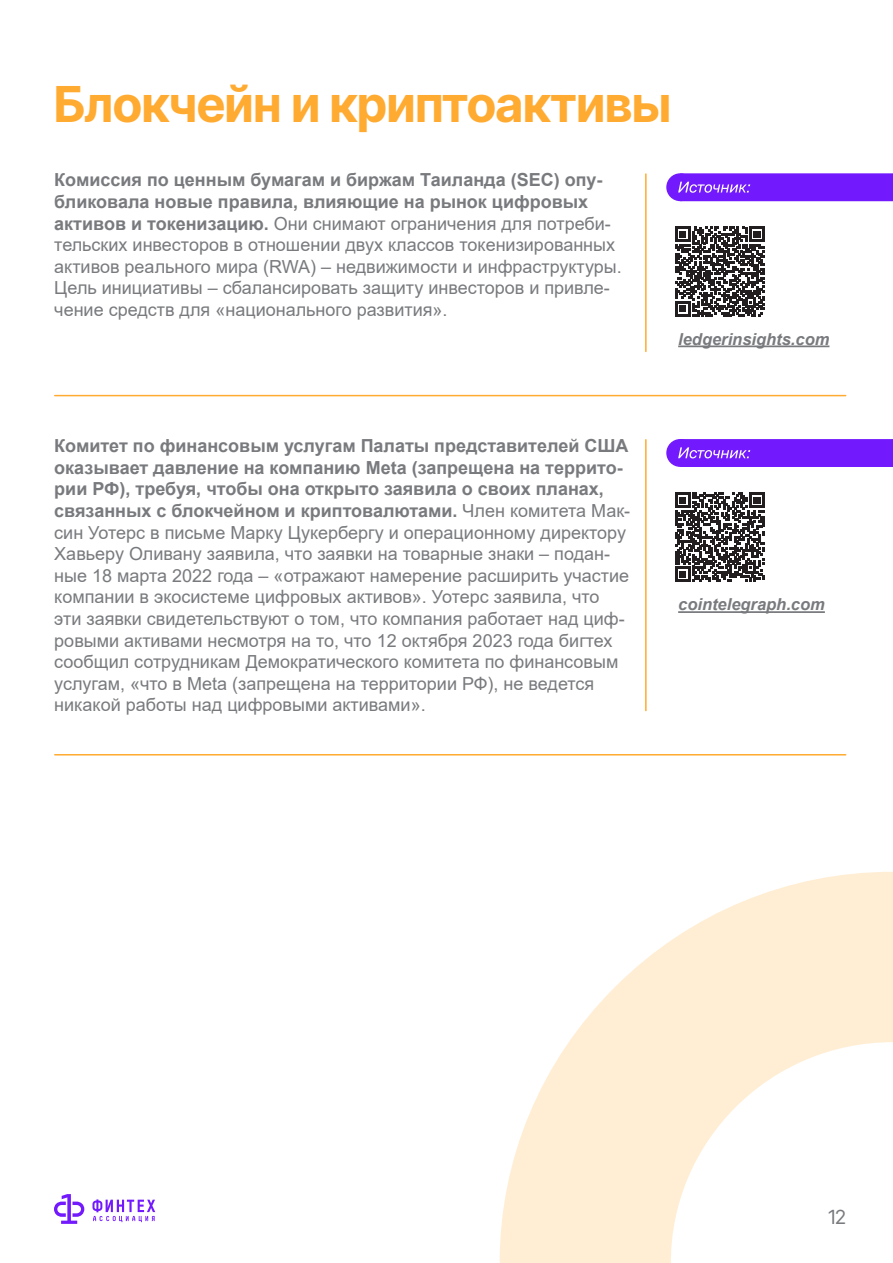
<style>
.page{position:relative;width:893px;height:1263px;background:#fff}
.page>*{position:absolute;margin:0;border:0;box-sizing:border-box;transform-origin:0 0}
.t1{font:700 49.5px "Inter Tight";color:#ffab31}
.t2{font:19.5px "Inter Tight";color:#787a7d}
.t3{font:18px/21.6px "Arial";color:#787a7d}
.t4{font:italic 700 16.5px "Arial";color:#787a7d}
.s1{font-weight:700}
</style>
<div class="page">
<svg style="left:92px;top:1199px;width:63px;height:23px"></svg>
<svg style="left:54px;top:1194px;width:30px;height:30px"></svg>
<div style="left:681px;top:174px;width:211px;height:26px;background:#7319fd"></div>
<div style="left:680px;top:173px;width:213px;height:28px;border:2px solid #7319fd"></div>
<div style="left:667px;top:174px;width:26px;height:26px;background:#7319fd;border-radius:50%"></div>
<div style="left:666px;top:173px;width:28px;height:28px;border:2px solid #7319fd;border-radius:50%"></div>
<svg style="left:678px;top:182px;width:72px;height:11px"></svg>
<div style="left:681px;top:440px;width:211px;height:26px;background:#7319fd"></div>
<div style="left:680px;top:439px;width:213px;height:28px;border:2px solid #7319fd"></div>
<div style="left:667px;top:440px;width:26px;height:26px;background:#7319fd;border-radius:50%"></div>
<div style="left:666px;top:439px;width:28px;height:28px;border:2px solid #7319fd;border-radius:50%"></div>
<svg style="left:678px;top:447px;width:72px;height:11px"></svg>
<hr style="left:678px;top:345px;width:151px;height:2px;background:#787a7d">
<hr style="left:678px;top:611px;width:147px;height:2px;background:#787a7d">
<svg style="left:675px;top:227px;width:90px;height:89px"></svg>
<svg style="left:675px;top:492px;width:90px;height:90px"></svg>
<hr style="left:645px;top:174px;width:2px;height:177px;background:#ffab31">
<hr style="left:645px;top:440px;width:2px;height:271px;background:#ffab31">
<hr style="left:55px;top:395px;width:791px;height:1px;background:#ffab31">
<hr style="left:55px;top:754px;width:791px;height:1px;background:#ffab31">
<svg style="left:500px;top:872px;width:393px;height:391px;fill:#ffeed4"></svg>
<h1 class="t1" style="left:54px;top:68px;width:619px">Блокчейн и криптоактивы</h1>
<p class="t3" style="left:54px;top:169px;width:569px"><span class="s1">Комиссия по ценным бумагам и биржам Таиланда (SEC) опу&shy;бликовала новые правила, влияющие на рынок цифровых активов и токенизацию.</span> Они снимают ограничения для потреби&shy;тельских инвесторов в отношении двух классов токенизированных активов реального мира (RWA) – недвижимости и инфраструктуры.<br>Цель инициативы – сбалансировать защиту инвесторов и привле&shy;чение средств для «национального развития».</p>
<p class="t4" style="left:678px;top:328px;width:153px">ledgerinsights.com</p>
<p class="t3" style="left:54px;top:435px;width:577px"><span class="s1">Комитет по финансовым услугам Палаты представителей США оказывает давление на компанию Meta (запрещена на террито&shy;рии РФ), требуя, чтобы она открыто заявила о своих планах, связанных с блокчейном и криптовалютами.</span> Член комитета Мак&shy;син Уотерс в письме Марку Цукербергу и операционному директору Хавьеру Оливану заявила, что заявки на товарные знаки – подан&shy;ные 18 марта 2022 года – «отражают намерение расширить участие компании в экосистеме цифровых активов». Уотерс заявила, что эти заявки свидетельствуют о том, что компания работает над циф&shy;ровыми активами несмотря на то, что 12 октября 2023 года бигтех сообщил сотрудникам Демократического комитета по финансовым услугам, «что в Meta (запрещена на территории РФ), не ведется никакой работы над цифровыми активами».</p>
<p class="t4" style="left:678px;top:593px;width:148px">cointelegraph.com</p>
<p class="t2" style="left:828px;top:1202px;width:19px">12</p>
</div>
